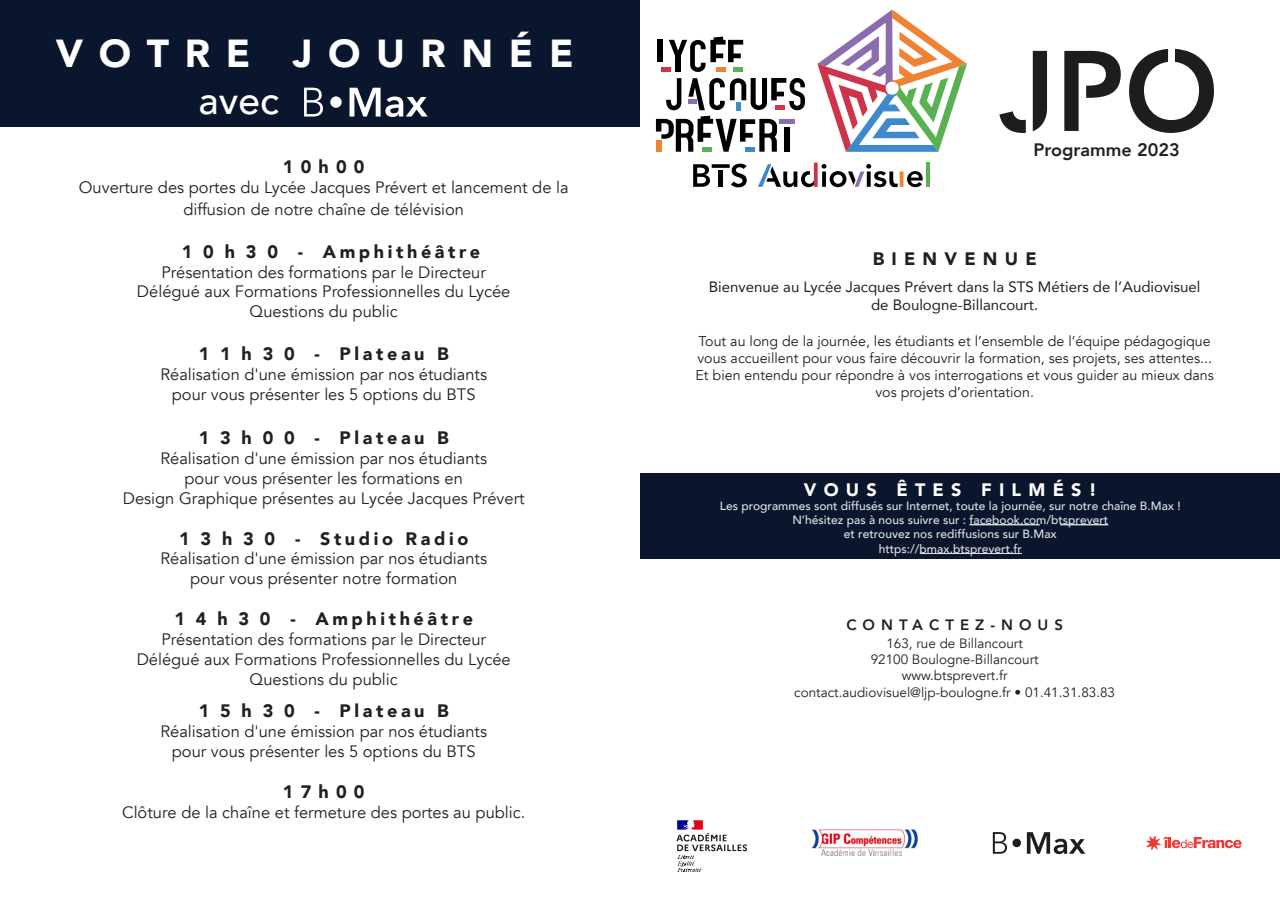
<style>
.page{position:relative;width:1280px;height:910px;background:#fff}
.page>*{position:absolute;margin:0;border:0;box-sizing:border-box;transform-origin:0 0}
.t1{font:900 39px "Avenir";letter-spacing:.4em;color:#fff}
.t2{font:500 39px "Avenir";color:#fff}
.t3{font:900 18px "Avenir";letter-spacing:.2em;color:#231f20}
.t4{font:900 18px "Avenir";letter-spacing:.4em;color:#fff}
.t5{font:800 18px "Avenir";color:#231f20}
.t6{font:900 18px "Avenir";letter-spacing:.4em;color:#231f20}
.t7{font:16.5px/19.8px "Avenir";color:#231f20;text-align:center}
.t8{font:15px/18px "Avenir";color:#231f20;text-align:center}
.t9{font:800 15px "Avenir";letter-spacing:.4em;color:#231f20}
.t10{font:14.25px/17.1px "Avenir";color:#231f20}
.t11{font:13.5px "Avenir";color:#231f20}
.t12{font:500 12px/14.4px "Avenir";color:#e2e3e3;text-align:center}
</style>
<div class="page">
<div style="left:640px;top:473px;width:640px;height:86px;background:#0a152e"></div>
<svg style="left:999px;top:111px;width:27px;height:22px"></svg>
<svg style="left:1033px;top:51px;width:14px;height:80px"></svg>
<svg style="left:1064px;top:51px;width:57px;height:80px"></svg>
<svg style="left:1129px;top:49px;width:85px;height:84px"></svg>
<svg style="left:817px;top:10px;width:150px;height:142px"></svg>
<svg style="left:907px;top:171px;width:16px;height:16px"></svg>
<hr style="left:926px;top:163px;width:4px;height:24px;background:#59b151">
<svg style="left:693px;top:164px;width:54px;height:23px"></svg>
<svg style="left:758px;top:164px;width:56px;height:23px"></svg>
<svg style="left:814px;top:163px;width:4px;height:24px"></svg>
<hr style="left:900px;top:171px;width:3px;height:16px;background:#ef8234">
<svg style="left:821px;top:164px;width:77px;height:23px"></svg>
<div style="left:657px;top:40px;width:5px;height:22px;background:#000"></div>
<div style="left:661px;top:67px;width:9px;height:5px;background:#cf344a"></div>
<svg style="left:669px;top:37px;width:74px;height:35px"></svg>
<div style="left:716px;top:67px;width:9px;height:5px;background:#ef8334"></div>
<svg style="left:666px;top:78px;width:15px;height:32px"></svg>
<div style="left:784px;top:127px;width:6px;height:25px;background:#000"></div>
<div style="left:779px;top:119px;width:15px;height:5px;background:#8c6dae"></div>
<svg style="left:688px;top:78px;width:117px;height:32px"></svg>
<svg style="left:656px;top:116px;width:121px;height:36px"></svg>
<svg style="left:1146px;top:837px;width:96px;height:13px"></svg>
<div style="left:0;top:0;width:640px;height:126px;background:#0a152e"></div>
<svg style="left:330px;top:96px;width:12px;height:12px"></svg>
<svg style="left:350px;top:88px;width:78px;height:29px"></svg>
<svg style="left:304px;top:88px;width:19px;height:29px"></svg>
<svg style="left:676px;top:820px;width:71px;height:52px"></svg>
<img style="left:811px;top:829px;width:108px;height:27px">
<svg style="left:1027px;top:832px;width:58px;height:22px"></svg>
<svg style="left:993px;top:832px;width:28px;height:22px"></svg>
<hr style="left:1060px;top:524px;width:48px;height:1px;background:#e2e3e3">
<hr style="left:969px;top:524px;width:71px;height:1px;background:#e2e3e3">
<hr style="left:920px;top:553px;width:102px;height:1px;background:#e2e3e3">
<p class="t1" style="left:56px;top:20px;width:519px">VOTRE JOURNÉE</p>
<p class="t2" style="left:199px;top:67px;width:82px">avec</p>
<p class="t3" style="left:283px;top:152px;width:83px">10h00</p>
<p class="t7" style="left:79px;top:177px;width:491px;line-height:21.6px">Ouverture des portes du Lycée Jacques Prévert et lancement de la diffusion de notre chaîne de télévision</p>
<p class="t3" style="left:182px;top:236px;width:300px">1 0 h 3 0 - Amphithéâtre</p>
<p class="t7" style="left:137px;top:262px;width:375px">Présentation des formations par le Directeur<br>Délégué aux Formations Professionnelles du Lycée<br>Questions du public</p>
<p class="t3" style="left:199px;top:339px;width:252px">1 1 h 3 0 - Plateau B</p>
<p class="t7" style="left:160px;top:365px;width:328px">Réalisation d'une émission par nos étudiants pour vous présenter les 5 options du BTS</p>
<p class="t3" style="left:199px;top:422px;width:252px">1 3 h 0 0 - Plateau B</p>
<p class="t7" style="left:123px;top:449px;width:403px">Réalisation d'une émission par nos étudiants<br>pour vous présenter les formations en<br>Design Graphique présentes au Lycée Jacques Prévert</p>
<p class="t3" style="left:179px;top:523px;width:291px">1 3 h 3 0 - Studio Radio</p>
<p class="t7" style="left:160px;top:549px;width:328px">Réalisation d'une émission par nos étudiants pour vous présenter notre formation</p>
<p class="t3" style="left:174px;top:604px;width:300px">1 4 h 3 0 - Amphithéâtre</p>
<p class="t7" style="left:137px;top:630px;width:376px">Présentation des formations par le Directeur<br>Délégué aux Formations Professionnelles du Lycée<br>Questions du public</p>
<p class="t3" style="left:199px;top:695px;width:252px">1 5 h 3 0 - Plateau B</p>
<p class="t7" style="left:160px;top:722px;width:328px">Réalisation d'une émission par nos étudiants pour vous présenter les 5 options du BTS</p>
<p class="t3" style="left:283px;top:776px;width:83px">17h00</p>
<p class="t7" style="left:122px;top:802px;width:405px">Clôture de la chaîne et fermeture des portes au public.</p>
<p class="t5" style="left:1033px;top:136px;width:148px">Programme 2023</p>
<p class="t6" style="left:873px;top:243px;width:165px">BIENVENUE</p>
<p class="t8" style="left:709px;top:278px;width:493px">Bienvenue au Lycée Jacques Prévert dans la STS Métiers de l’Audiovisuel de Boulogne-Billancourt.</p>
<p class="t10" style="left:697px;top:332px;width:516px">Tout au long de la journée, les étudiants et l’ensemble de l’équipe pédagogique vous accueillent pour vous faire découvrir la formation, ses projets, ses attentes...</p>
<p class="t10" style="left:695px;top:367px;width:520px;text-align:center">Et bien entendu pour répondre à vos interrogations et vous guider au mieux dans vos projets d’orientation.</p>
<p class="t4" style="left:804px;top:474px;width:294px">VOUS ÊTES FILMÉS!</p>
<p class="t12" style="left:720px;top:498px;width:463px">Les programmes sont diffusés sur Internet, toute la journée, sur notre chaîne B.Max !<br>N’hésitez pas à nous suivre sur : facebook.com/btsprevert<br>et retrouvez nos rediffusions sur B.Max<br>https://bmax.btsprevert.fr</p>
<p class="t9" style="left:846px;top:613px;width:218px">CONTACTEZ-NOUS</p>
<p class="t11" style="left:886px;top:635px;width:138px">163, rue de Billancourt</p>
<p class="t11" style="left:871px;top:651px;width:170px">92100 Boulogne-Billancourt</p>
<p class="t11" style="left:902px;top:668px;width:107px">www.btsprevert.fr</p>
<p class="t11" style="left:794px;top:684px;width:322px">contact.audiovisuel@ljp-boulogne.fr • 01.41.31.83.83</p>
</div>
